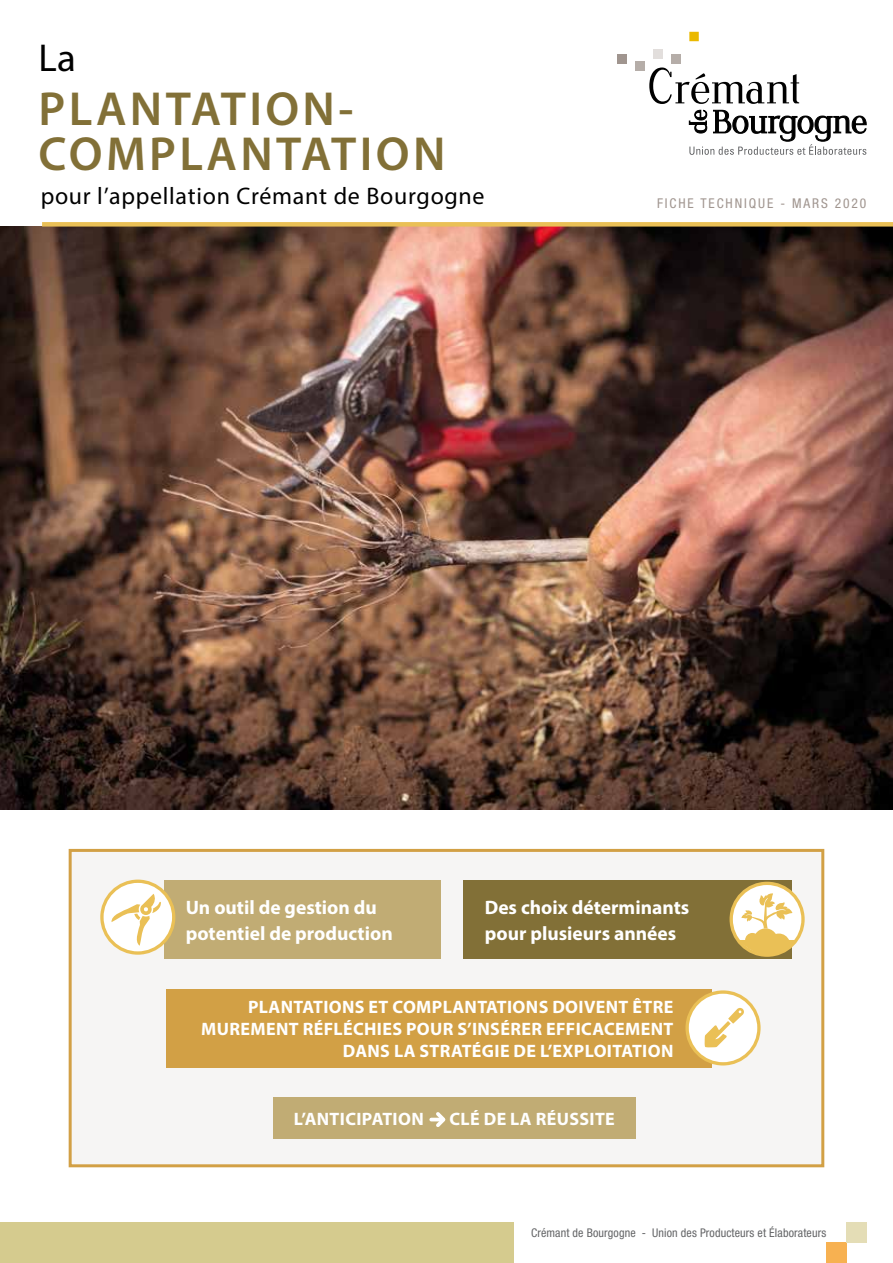
<style>
.page{position:relative;width:893px;height:1263px;background:#fff}
.page>*{position:absolute;margin:0;border:0;box-sizing:border-box;transform-origin:0 0}
.t1{font:600 48px/45px "Myriad Pro";letter-spacing:.07em;color:#827037}
.t2{font:39px "Myriad Pro";color:#000}
.t3{font:24px "Myriad Pro";letter-spacing:.03em;color:#000}
.t4{font:700 19.5px/25.5px "Myriad Pro";color:#fff}
.t5{font:700 18px/21.6px "Myriad Pro";letter-spacing:.02em;color:#fff;text-align:right}
.t6{font:condensed 13.5px "Helvetica Neue";letter-spacing:.14em;color:#a0958f}
.t7{font:condensed 12px "Helvetica Neue";letter-spacing:.01em;color:#646567}
</style>
<div class="page">
<img style="left:0;top:226px;width:893px;height:584px">
<div style="left:69px;top:849px;width:755px;height:318px;background:#f6f5f4;border:3px solid #d2a045"></div>
<div style="left:617px;top:54px;width:10px;height:9px;background:#a0958f"></div>
<div style="left:689px;top:32px;width:10px;height:9px;background:#eab900"></div>
<div style="left:671px;top:54px;width:10px;height:9px;background:#b5ada8"></div>
<div style="left:635px;top:62px;width:10px;height:9px;background:#b5ada8"></div>
<div style="left:653px;top:49px;width:10px;height:10px;background:#e2dedc"></div>
<svg style="left:649px;top:68px;width:150px;height:36px"></svg>
<svg style="left:689px;top:110px;width:177px;height:45px"></svg>
<div style="left:42px;top:222px;width:851px;height:5px;background:#eac056"></div>
<div style="left:0;top:1222px;width:513px;height:41px;background:#d5cb8e"></div>
<div style="left:826px;top:1242px;width:20px;height:21px;background:#f7b151"></div>
<div style="left:846px;top:1222px;width:20px;height:20px;background:#e4ddb6"></div>
<div style="left:164px;top:880px;width:277px;height:79px;background:#c1ac74"></div>
<svg style="left:100px;top:879px;width:75px;height:76px"></svg>
<div style="left:463px;top:880px;width:329px;height:79px;background:#827037"></div>
<div style="left:166px;top:989px;width:546px;height:79px;background:#d2a045"></div>
<div style="left:273px;top:1098px;width:363px;height:41px;background:#c1ac74"></div>
<svg style="left:729px;top:882px;width:76px;height:75px"></svg>
<svg style="left:685px;top:990px;width:76px;height:75px"></svg>
<svg style="left:431px;top:1112px;width:15px;height:15px"></svg>
<h2 class="t2" style="left:39px;top:33px;width:39px">La</h2>
<h1 class="t1" style="left:39px;top:85px;width:408px">PLANTATION-<br>COMPLANTATION</h1>
<h3 class="t3" style="left:41px;top:181px;width:445px">pour l’appellation Crémant de Bourgogne</h3>
<p class="t6" style="left:657px;top:195px;width:211px">FICHE TECHNIQUE - MARS 2020</p>
<p class="t4" style="left:186px;top:894px;width:209px">Un outil de gestion du potentiel de production</p>
<p class="t4" style="left:485px;top:894px;width:206px">Des choix déterminants pour plusieurs années</p>
<p class="t5" style="left:201px;top:996px;width:474px">PLANTATIONS ET COMPLANTATIONS DOIVENT ÊTRE<br>MUREMENT RÉFLÉCHIES POUR S’INSÉRER EFFICACEMENT<br>DANS LA STRATÉGIE DE L’EXPLOITATION</p>
<p class="t5" style="left:294px;top:1108px;width:131px">L’ANTICIPATION</p>
<p class="t5" style="left:450px;top:1108px;width:167px">CLÉ DE LA RÉUSSITE</p>
<p class="t7" style="left:531px;top:1226px;width:297px">Crémant de Bourgogne - Union des Producteurs et Élaborateurs</p>
</div>
